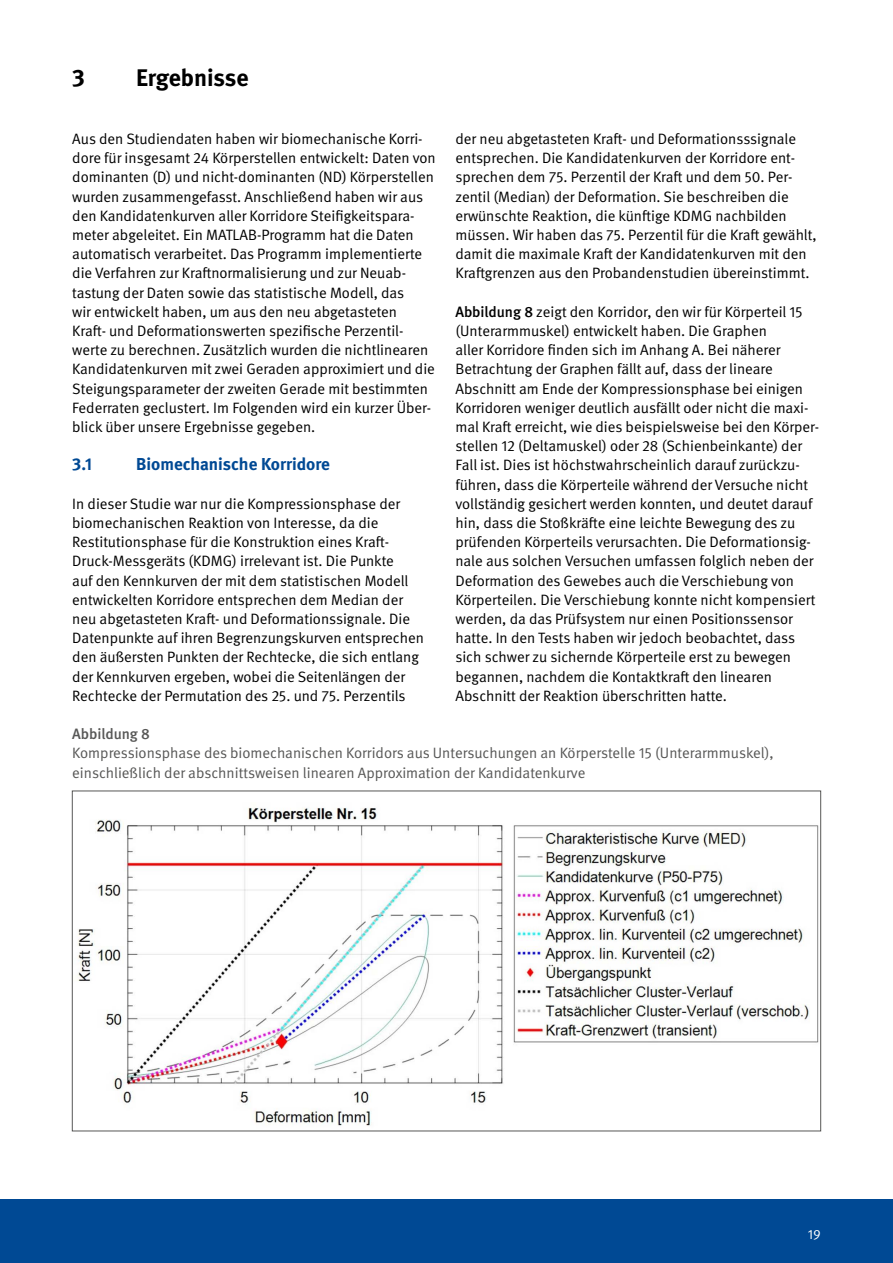
<style>
.page{position:relative;width:893px;height:1263px;background:#fff}
.page>*{position:absolute;margin:0;border:0;box-sizing:border-box;transform-origin:0 0}
.Headlines_H1_Innenteil{font:700 24px "DGUV Meta";color:#000}
.Headlines_H2_1_1{font:700 17.25px "DGUV Meta";color:#004994}
.Innenteil_P_Grundtext{font:15px/19.2px "DGUV Meta";color:#000}
.Innenteil_P_Grundtext_ohne_Abstand{font:15px/19.2px "DGUV Meta";color:#000}
.Tabellen_und_Bilder_X_Bildunterschrift_2{font:15px/19.2px "DGUV Meta";color:#575756}
.t1{font:13.5px "DGUV Meta";color:#fff}
.s1{font-weight:500}
</style>
<div class="page">
<div style="left:0;top:1199px;width:893px;height:64px;background:#004994"></div>
<img style="left:77px;top:808px;width:742px;height:318px">
<h1 class="Headlines_H1_Innenteil" style="left:72px;top:64px;width:14px">3</h1>
<h1 class="Headlines_H1_Innenteil" style="left:136px;top:64px;width:114px">Ergebnisse</h1>
<p class="Innenteil_P_Grundtext" style="left:455px;top:130px;width:363px">der neu abgetasteten Kraft- und Deformationsssignale entsprechen. Die Kandidatenkurven der Korridore ent&shy;sprechen dem 75. Perzentil der Kraft und dem 50. Per&shy;zentil (Median) der Deformation. Sie beschreiben die erwünschte Reaktion, die künftige KDMG nachbilden müssen. Wir haben das 75. Perzentil für die Kraft gewählt, damit die maximale Kraft der Kandidatenkurven mit den Kraftgrenzen aus den Probandenstudien übereinstimmt.</p>
<p class="Innenteil_P_Grundtext" style="left:455px;top:302px;width:365px"><span class="s1">Abbildung 8</span> zeigt den Korridor, den wir für Körperteil 15 (Unterarmmuskel) entwickelt haben. Die Graphen<br>aller Korridore finden sich im Anhang A. Bei näherer Betrachtung der Graphen fällt auf, dass der lineare Abschnitt am Ende der Kompressionsphase bei einigen Korridoren weniger deutlich ausfällt oder nicht die maxi&shy;mal Kraft erreicht, wie dies beispielsweise bei den Körper&shy;stellen 12 (Deltamuskel) oder 28 (Schienbeinkante) der Fall ist. Dies ist höchstwahrscheinlich darauf zurückzu&shy;führen, dass die Körperteile während der Versuche nicht vollständig gesichert werden konnten, und deutet darauf hin, dass die Stoßkräfte eine leichte Bewegung des zu prüfenden Körperteils verursachten. Die Deformationsig&shy;nale aus solchen Versuchen umfassen folglich neben der Deformation des Gewebes auch die Verschiebung von Körperteilen. Die Verschiebung konnte nicht kompensiert werden, da das Prüfsystem nur einen Positionssensor hatte. In den Tests haben wir jedoch beobachtet, dass sich schwer zu sichernde Körperteile erst zu bewegen begannen, nachdem die Kontaktkraft den linearen Abschnitt der Reaktion überschritten hatte.</p>
<p class="Tabellen_und_Bilder_X_Bildunterschrift_2" style="left:72px;top:725px;width:703px"><span class="s1">Abbildung 8<br></span>Kompressionsphase des biomechanischen Korridors aus Untersuchungen an Körperstelle 15 (Unterarmmuskel), einschließlich der abschnittsweisen linearen Approximation der Kandidatenkurve</p>
<p class="Innenteil_P_Grundtext_ohne_Abstand" style="left:72px;top:130px;width:365px">Aus den Studiendaten haben wir biomechanische Korri&shy;dore für insgesamt 24 Körperstellen entwickelt: Daten von dominanten (D) und nicht-dominanten (ND) Körperstellen wurden zusammengefasst. Anschließend haben wir aus den Kandidatenkurven aller Korridore Steifigkeitspara&shy;meter abgeleitet. Ein MATLAB-Programm hat die Daten automatisch verarbeitet. Das Programm implementierte die Verfahren zur Kraftnormalisierung und zur Neuab&shy;tastung der Daten sowie das statistische Modell, das<br>wir entwickelt haben, um aus den neu abgetasteten<br>Kraft- und Deformationswerten spezifische Perzentil&shy;werte zu berechnen. Zusätzlich wurden die nichtlinearen Kandidatenkurven mit zwei Geraden approximiert und die Steigungsparameter der zweiten Gerade mit bestimmten Federraten geclustert. Im Folgenden wird ein kurzer Über&shy;blick über unsere Ergebnisse gegeben.</p>
<h2 class="Headlines_H2_1_1" style="left:72px;top:454px;width:21px">3.1</h2>
<h2 class="Headlines_H2_1_1" style="left:136px;top:454px;width:195px">Biomechanische Korridore</h2>
<p class="Innenteil_P_Grundtext" style="left:72px;top:494px;width:353px">In dieser Studie war nur die Kompressionsphase der biomechanischen Reaktion von Interesse, da die Restitutionsphase für die Konstruktion eines Kraft-Druck-Messgeräts (KDMG) irrelevant ist. Die Punkte<br>auf den Kennkurven der mit dem statistischen Modell entwickelten Korridore entsprechen dem Median der neu abgetasteten Kraft- und Deformationssignale. Die Datenpunkte auf ihren Begrenzungskurven entsprechen den äußersten Punkten der Rechtecke, die sich entlang der Kennkurven ergeben, wobei die Seitenlängen der Rechtecke der Permutation des 25. und 75. Perzentils</p>
<p class="t1" style="left:808px;top:1226px;width:14px">19</p>
</div>
